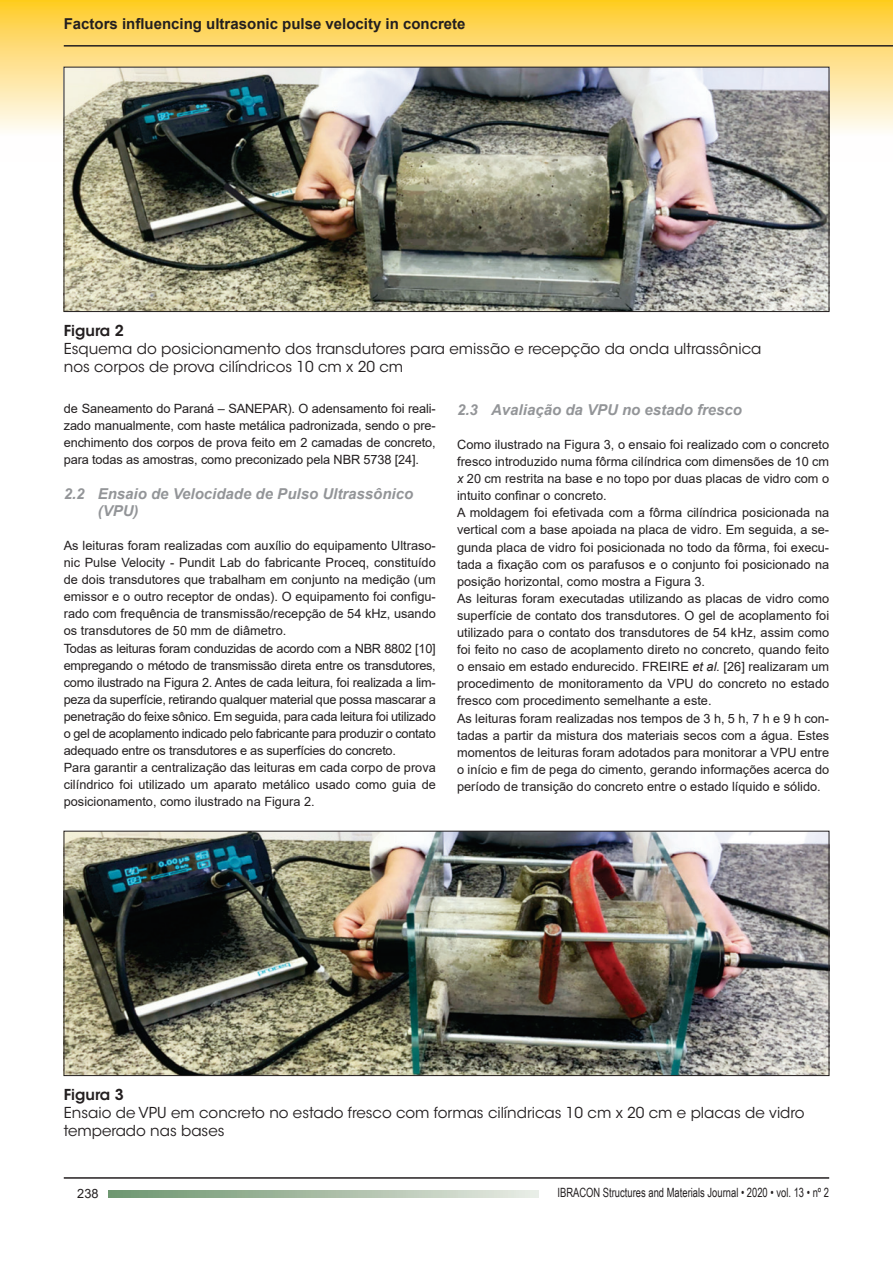
<style>
.page{position:relative;width:893px;height:1263px;background:#fff}
.page>*{position:absolute;margin:0;border:0;box-sizing:border-box;transform-origin:0 0}
.t1{font:15px/18px "ITC Avant Garde Std";color:#231f20}
.t2{font:italic 700 15px/17.1px "Arial";color:#939598}
.t3{font:700 15px "Arial";color:#231f20}
.t4{font:600 15px "ITC Avant Garde Std";color:#231f20}
.t5{font:12.75px/17.1px "Arial";color:#231f20}
.t6{font:12.75px "Arial Narrow";color:#231f20;scale:.9 1}
.s1{font-style:italic}
</style>
<div class="page">
<svg style="left:0;top:0;width:893px;height:162px;background:#fdda71"></svg>
<hr style="left:64px;top:1177px;width:765px;height:2px;background:#231f20">
<hr style="left:64px;top:45px;width:829px;height:2px;background:#231f20">
<svg style="left:108px;top:1190px;width:431px;height:8px;background:#a9bea7"></svg>
<img style="left:66px;top:69px;width:761px;height:241px">
<div style="left:64px;top:67px;width:765px;height:245px;border:1px solid #231f20"></div>
<img style="left:66px;top:833px;width:761px;height:241px">
<div style="left:64px;top:831px;width:765px;height:245px;border:1px solid #231f20"></div>
<p class="t3" style="left:64px;top:13px;width:403px">Factors influencing ultrasonic pulse velocity in concrete</p>
<p class="t4" style="left:64px;top:321px;width:62px">Figura 2</p>
<p class="t1" style="left:64px;top:340px;width:699px">Esquema do posicionamento dos transdutores para emissão e recepção da onda ultrassônica nos corpos de prova cilíndricos 10 cm x 20 cm</p>
<p class="t5" style="left:64px;top:400px;width:373px;text-align:justify">de Saneamento do Paraná – SANEPAR). O adensamento foi reali&shy;zado manualmente, com haste metálica padronizada, sendo o pre&shy;enchimento dos corpos de prova feito em 2 camadas de concreto, para todas as amostras, como preconizado pela NBR 5738 [24].</p>
<p class="t2" style="left:98px;top:485px;width:317px;text-indent:-34px">2.2 Ensaio de Velocidade de Pulso Ultrassônico (VPU)</p>
<p class="t5" style="left:64px;top:537px;width:374px">As leituras foram realizadas com auxílio do equipamento Ultraso&shy;nic Pulse Velocity - Pundit Lab do fabricante Proceq, constituído de dois transdutores que trabalham em conjunto na medição (um emissor e o outro receptor de ondas). O equipamento foi configu&shy;rado com frequência de transmissão/recepção de 54 kHz, usando os transdutores de 50 mm de diâmetro.<br>Todas as leituras foram conduzidas de acordo com a NBR 8802 [10] empregando o método de transmissão direta entre os transdutores, como ilustrado na Figura 2. Antes de cada leitura, foi realizada a lim&shy;peza da superfície, retirando qualquer material que possa mascarar a penetração do feixe sônico. Em seguida, para cada leitura foi utilizado o gel de acoplamento indicado pelo fabricante para produzir o contato adequado entre os transdutores e as superfícies do concreto.<br>Para garantir a centralização das leituras em cada corpo de prova cilíndrico foi utilizado um aparato metálico usado como guia de posicionamento, como ilustrado na Figura 2.</p>
<p class="t2" style="left:457px;top:401px;width:286px">2.3 Avaliação da VPU no estado fresco</p>
<p class="t5" style="left:457px;top:436px;width:374px">Como ilustrado na Figura 3, o ensaio foi realizado com o concreto fresco introduzido numa fôrma cilíndrica com dimensões de 10 cm <span class="s1">x</span> 20 cm restrita na base e no topo por duas placas de vidro com o intuito confinar o concreto.<br>A moldagem foi efetivada com a fôrma cilíndrica posicionada na vertical com a base apoiada na placa de vidro. Em seguida, a se&shy;gunda placa de vidro foi posicionada no todo da fôrma, foi execu&shy;tada a fixação com os parafusos e o conjunto foi posicionado na posição horizontal, como mostra a Figura 3.<br>As leituras foram executadas utilizando as placas de vidro como superfície de contato dos transdutores. O gel de acoplamento foi utilizado para o contato dos transdutores de 54 kHz, assim como foi feito no caso de acoplamento direto no concreto, quando feito o ensaio em estado endurecido. FREIRE <span class="s1">et al.</span> [26] realizaram um procedimento de monitoramento da VPU do concreto no estado fresco com procedimento semelhante a este.<br>As leituras foram realizadas nos tempos de 3 h, 5 h, 7 h e 9 h con&shy;tadas a partir da mistura dos materiais secos com a água. Estes momentos de leituras foram adotados para monitorar a VPU entre o início e fim de pega do cimento, gerando informações acerca do período de transição do concreto entre o estado líquido e sólido.</p>
<p class="t4" style="left:64px;top:1085px;width:62px">Figura 3</p>
<p class="t1" style="left:64px;top:1104px;width:742px">Ensaio de VPU em concreto no estado fresco com formas cilíndricas 10 cm x 20 cm e placas de vidro temperado nas bases</p>
<p class="t5" style="left:77px;top:1185px;width:23px">238</p>
<p class="t6" style="left:557px;top:1183px;width:303px">IBRACON Structures and Materials Journal • 2020 • vol. 13 • nº 2</p>
</div>
